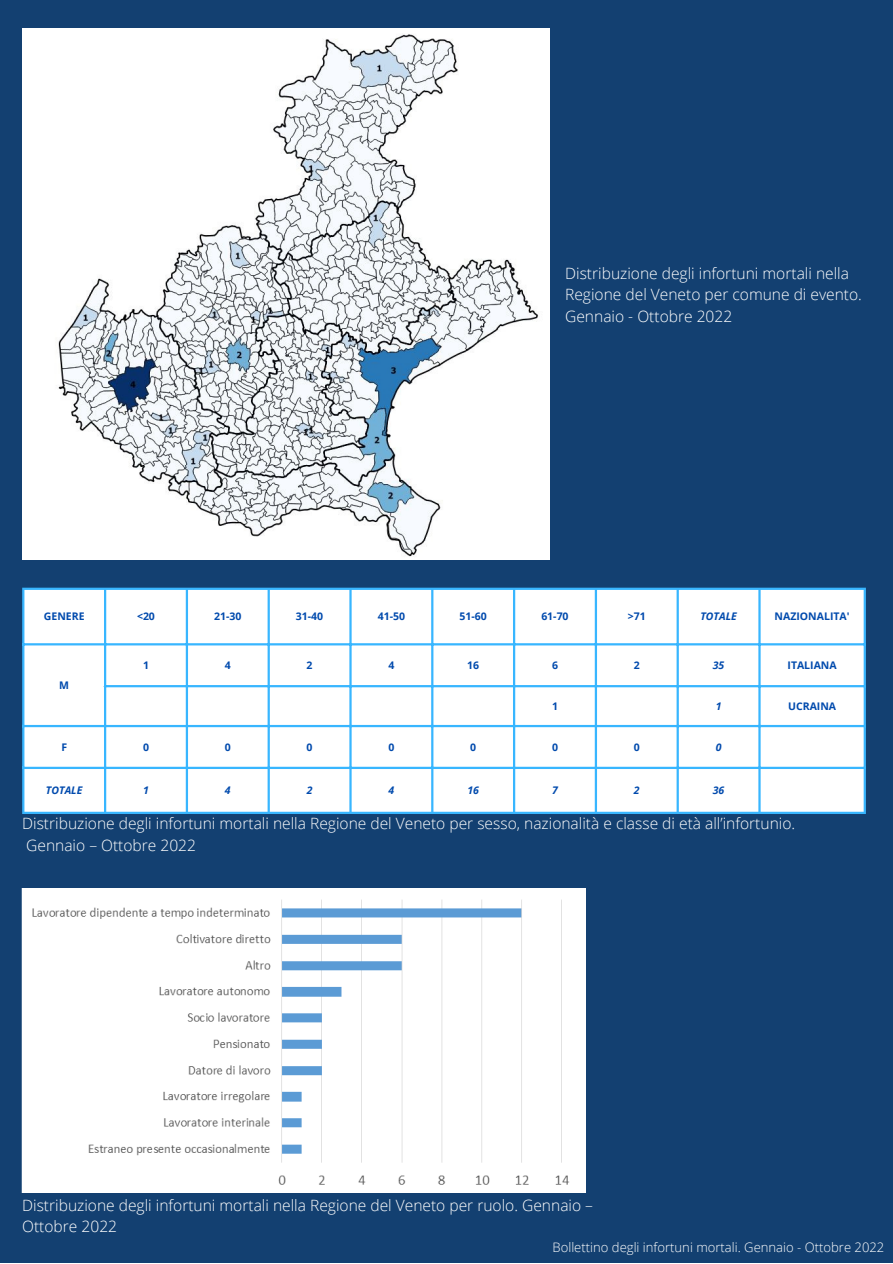
<style>
.page{position:relative;width:893px;height:1264px;background:#fff}
.page>*{position:absolute;margin:0;border:0;box-sizing:border-box;transform-origin:0 0}
.t1{font:300 15.6px/21.3px "Open Sans";color:#fff}
.t2{font:300 13.05px "Open Sans";color:#fff}
.t3{font:700 10.5px "Open Sans";color:#004aad}
.t4{font:italic 700 10.5px "Open Sans";color:#004aad}
</style>
<div class="page">
<div style="left:0;top:0;width:892px;height:1262px;background:#134071"></div>
<div style="left:24px;top:590px;width:839px;height:221px;background:#fff"></div>
<hr style="left:22px;top:590px;width:2px;height:221px;background:#38b6ff">
<hr style="left:104px;top:590px;width:2px;height:221px;background:#38b6ff">
<hr style="left:186px;top:590px;width:2px;height:221px;background:#38b6ff">
<hr style="left:267px;top:590px;width:3px;height:221px;background:#38b6ff">
<hr style="left:349px;top:590px;width:2px;height:221px;background:#38b6ff">
<hr style="left:431px;top:590px;width:2px;height:221px;background:#38b6ff">
<hr style="left:513px;top:590px;width:2px;height:221px;background:#38b6ff">
<hr style="left:594px;top:590px;width:3px;height:221px;background:#38b6ff">
<hr style="left:676px;top:590px;width:2px;height:221px;background:#38b6ff">
<hr style="left:758px;top:590px;width:2px;height:221px;background:#38b6ff">
<hr style="left:863px;top:590px;width:2px;height:221px;background:#38b6ff">
<hr style="left:22px;top:587px;width:843px;height:3px;background:#38b6ff">
<hr style="left:22px;top:643px;width:843px;height:2px;background:#38b6ff">
<hr style="left:104px;top:685px;width:761px;height:2px;background:#38b6ff">
<hr style="left:22px;top:725px;width:843px;height:2px;background:#38b6ff">
<hr style="left:22px;top:766px;width:843px;height:3px;background:#38b6ff">
<hr style="left:22px;top:811px;width:843px;height:3px;background:#38b6ff">
<img style="left:21px;top:888px;width:564px;height:304px">
<img style="left:22px;top:29px;width:527px;height:530px">
<p class="t1" style="left:565px;top:262px;width:298px">Distribuzione degli infortuni mortali nella<br>Regione del Veneto per comune di evento.<br>Gennaio - Ottobre 2022</p>
<p class="t3" style="left:44px;top:609px;width:42px">GENERE</p>
<p class="t3" style="left:137px;top:609px;width:19px">&lt;20</p>
<p class="t3" style="left:214px;top:609px;width:29px">21-30</p>
<p class="t3" style="left:296px;top:609px;width:29px">31-40</p>
<p class="t3" style="left:377px;top:609px;width:29px">41-50</p>
<p class="t3" style="left:459px;top:609px;width:29px">51-60</p>
<p class="t3" style="left:541px;top:609px;width:29px">61-70</p>
<p class="t3" style="left:627px;top:609px;width:19px">&gt;71</p>
<p class="t4" style="left:700px;top:609px;width:38px">TOTALE</p>
<p class="t3" style="left:774px;top:609px;width:76px">NAZIONALITA'</p>
<p class="t3" style="left:59px;top:678px;width:11px">M</p>
<p class="t3" style="left:143px;top:657px;width:7px">1</p>
<p class="t3" style="left:225px;top:657px;width:7px">4</p>
<p class="t3" style="left:306px;top:657px;width:7px">2</p>
<p class="t3" style="left:388px;top:657px;width:7px">4</p>
<p class="t3" style="left:467px;top:657px;width:13px">16</p>
<p class="t3" style="left:552px;top:657px;width:7px">6</p>
<p class="t3" style="left:633px;top:657px;width:7px">2</p>
<p class="t4" style="left:712px;top:657px;width:13px">35</p>
<p class="t3" style="left:787px;top:657px;width:51px">ITALIANA</p>
<p class="t3" style="left:552px;top:698px;width:7px">1</p>
<p class="t4" style="left:715px;top:698px;width:7px">1</p>
<p class="t3" style="left:788px;top:698px;width:49px">UCRAINA</p>
<p class="t3" style="left:61px;top:739px;width:7px">F</p>
<p class="t3" style="left:143px;top:739px;width:7px">0</p>
<p class="t3" style="left:225px;top:739px;width:7px">0</p>
<p class="t3" style="left:306px;top:739px;width:7px">0</p>
<p class="t3" style="left:388px;top:739px;width:7px">0</p>
<p class="t3" style="left:470px;top:739px;width:7px">0</p>
<p class="t3" style="left:552px;top:739px;width:7px">0</p>
<p class="t3" style="left:633px;top:739px;width:7px">0</p>
<p class="t4" style="left:715px;top:739px;width:7px">0</p>
<p class="t4" style="left:46px;top:783px;width:38px">TOTALE</p>
<p class="t4" style="left:143px;top:783px;width:7px">1</p>
<p class="t4" style="left:225px;top:783px;width:7px">4</p>
<p class="t4" style="left:307px;top:783px;width:7px">2</p>
<p class="t4" style="left:388px;top:783px;width:7px">4</p>
<p class="t4" style="left:467px;top:783px;width:13px">16</p>
<p class="t4" style="left:552px;top:783px;width:7px">7</p>
<p class="t4" style="left:634px;top:783px;width:7px">2</p>
<p class="t4" style="left:712px;top:783px;width:13px">36</p>
<p class="t1" style="left:22px;top:812px;width:774px">Distribuzione degli infortuni mortali nella Regione del Veneto per sesso, nazionalità e classe di età all’infortunio.<br>Gennaio – Ottobre 2022</p>
<p class="t1" style="left:22px;top:1194px;width:572px">Distribuzione degli infortuni mortali nella Regione del Veneto per ruolo. Gennaio –<br>Ottobre 2022</p>
<p class="t2" style="left:552px;top:1237px;width:333px">Bollettino degli infortuni mortali. Gennaio - Ottobre 2022</p>
</div>
